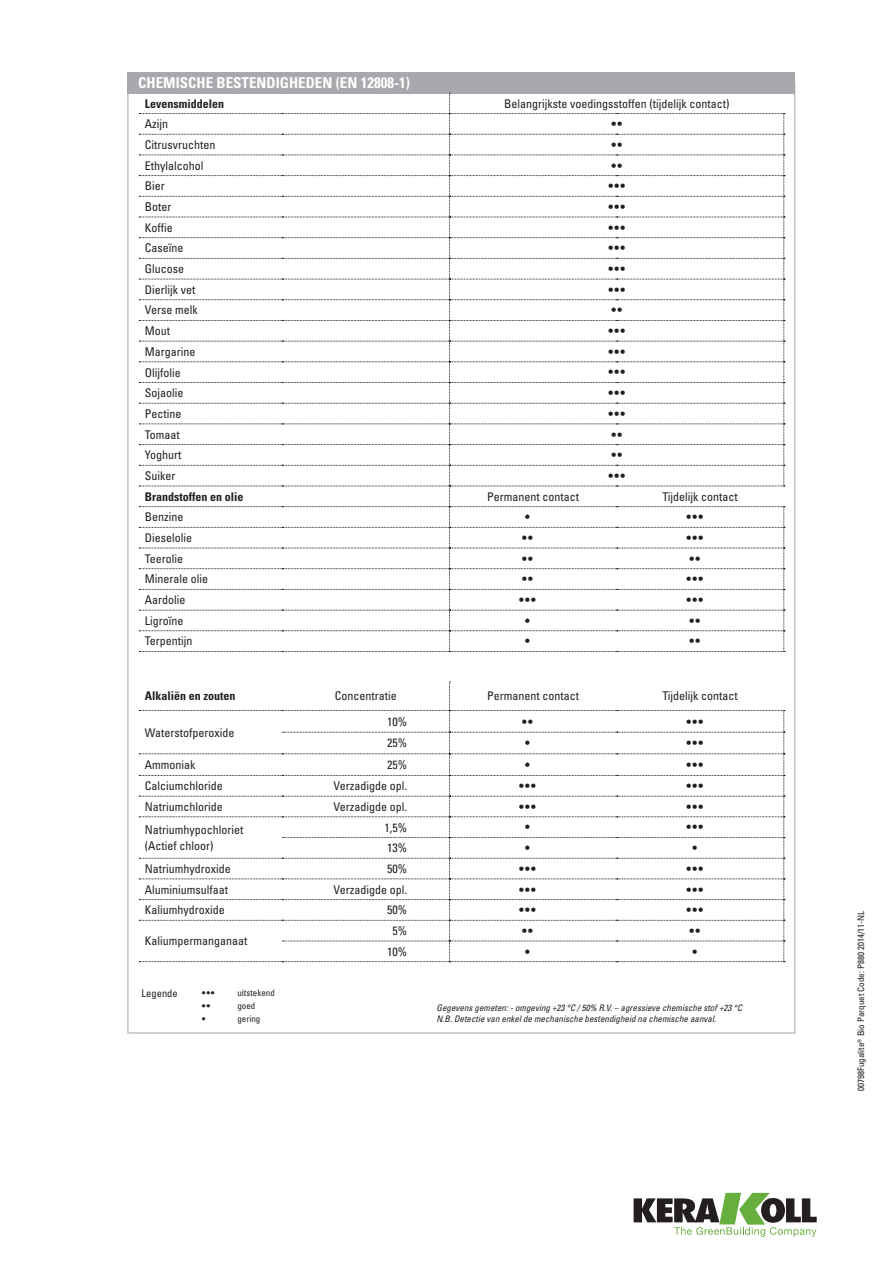
<style>
.page{position:relative;width:893px;height:1263px;background:#fff}
.page>*{position:absolute;margin:0;border:0;box-sizing:border-box;transform-origin:0 0}
.t1{font:700 condensed 15px "Univers LT Std";color:#fff}
.t2{font:condensed 12px/16.5px "Univers LT Std";color:#231f20}
.t3{font:12px "Helvetica Neue LT Std";color:#231f20}
.t4{font:700 condensed 12px "Univers LT Std";color:#231f20}
.t5{font:condensed 10.5px "Univers LT Std";color:#231f20}
.t6{font:italic condensed 9px/10.8px "Univers LT Std";color:#231f20}
.t7{font:condensed 9px "Univers LT Std";color:#231f20}
.t8{font:9px "Helvetica Neue LT Std";color:#231f20}
</style>
<div class="page">
<svg style="left:634px;top:1193px;width:183px;height:44px"></svg>
<div style="left:128px;top:72px;width:667px;height:22px;background:#a8a9ad"></div>
<svg style="left:139px;top:93px;width:646px;height:559px"></svg>
<svg style="left:139px;top:682px;width:646px;height:280px"></svg>
<p class="t1" style="left:138px;top:74px;width:273px">CHEMISCHE BESTENDIGHEDEN (EN 12808-1)</p>
<p class="t4" style="left:145px;top:96px;width:81px">Levensmiddelen</p>
<p class="t2" style="left:504px;top:95px;width:227px">Belangrijkste voedingsstoffen (tijdelijk contact)</p>
<p class="t2" style="left:145px;top:116px;width:25px">Azijn</p>
<p class="t3" style="left:611px;top:117px;width:13px">••</p>
<p class="t2" style="left:145px;top:136px;width:72px">Citrusvruchten</p>
<p class="t3" style="left:611px;top:137px;width:13px">••</p>
<p class="t2" style="left:145px;top:157px;width:60px">Ethylalcohol</p>
<p class="t3" style="left:611px;top:158px;width:13px">••</p>
<p class="t2" style="left:145px;top:178px;width:21px">Bier</p>
<p class="t3" style="left:608px;top:179px;width:19px">•••</p>
<p class="t2" style="left:145px;top:198px;width:28px">Boter</p>
<p class="t3" style="left:608px;top:199px;width:19px">•••</p>
<p class="t2" style="left:145px;top:219px;width:30px">Koffie</p>
<p class="t3" style="left:608px;top:220px;width:19px">•••</p>
<p class="t2" style="left:145px;top:240px;width:40px">Caseïne</p>
<p class="t3" style="left:608px;top:241px;width:19px">•••</p>
<p class="t2" style="left:145px;top:260px;width:41px">Glucose</p>
<p class="t3" style="left:608px;top:262px;width:19px">•••</p>
<p class="t2" style="left:145px;top:281px;width:52px">Dierlijk vet</p>
<p class="t3" style="left:608px;top:282px;width:19px">•••</p>
<p class="t2" style="left:145px;top:302px;width:54px">Verse melk</p>
<p class="t3" style="left:611px;top:303px;width:13px">••</p>
<p class="t2" style="left:145px;top:322px;width:27px">Mout</p>
<p class="t3" style="left:608px;top:324px;width:19px">•••</p>
<p class="t2" style="left:145px;top:343px;width:52px">Margarine</p>
<p class="t3" style="left:608px;top:344px;width:19px">•••</p>
<p class="t2" style="left:145px;top:364px;width:37px">Olijfolie</p>
<p class="t3" style="left:608px;top:365px;width:19px">•••</p>
<p class="t2" style="left:145px;top:384px;width:40px">Sojaolie</p>
<p class="t3" style="left:608px;top:386px;width:19px">•••</p>
<p class="t2" style="left:145px;top:405px;width:38px">Pectine</p>
<p class="t3" style="left:608px;top:406px;width:19px">•••</p>
<p class="t2" style="left:145px;top:426px;width:36px">Tomaat</p>
<p class="t3" style="left:611px;top:427px;width:13px">••</p>
<p class="t2" style="left:145px;top:447px;width:38px">Yoghurt</p>
<p class="t3" style="left:611px;top:448px;width:13px">••</p>
<p class="t2" style="left:145px;top:467px;width:32px">Suiker</p>
<p class="t3" style="left:608px;top:468px;width:19px">•••</p>
<p class="t4" style="left:145px;top:489px;width:100px">Brandstoffen en olie</p>
<p class="t2" style="left:487px;top:488px;width:94px">Permanent contact</p>
<p class="t2" style="left:663px;top:488px;width:77px">Tijdelijk contact</p>
<p class="t2" style="left:145px;top:509px;width:40px">Benzine</p>
<p class="t3" style="left:525px;top:510px;width:7px">•</p>
<p class="t3" style="left:686px;top:510px;width:19px">•••</p>
<p class="t2" style="left:145px;top:529px;width:49px">Dieselolie</p>
<p class="t3" style="left:522px;top:530px;width:13px">••</p>
<p class="t3" style="left:686px;top:530px;width:19px">•••</p>
<p class="t2" style="left:145px;top:550px;width:40px">Teerolie</p>
<p class="t3" style="left:522px;top:551px;width:13px">••</p>
<p class="t3" style="left:689px;top:551px;width:13px">••</p>
<p class="t2" style="left:145px;top:571px;width:65px">Minerale olie</p>
<p class="t3" style="left:522px;top:572px;width:13px">••</p>
<p class="t3" style="left:686px;top:572px;width:19px">•••</p>
<p class="t2" style="left:145px;top:591px;width:42px">Aardolie</p>
<p class="t3" style="left:519px;top:593px;width:19px">•••</p>
<p class="t3" style="left:686px;top:593px;width:19px">•••</p>
<p class="t2" style="left:145px;top:612px;width:40px">Ligroïne</p>
<p class="t3" style="left:525px;top:613px;width:7px">•</p>
<p class="t3" style="left:689px;top:613px;width:13px">••</p>
<p class="t2" style="left:145px;top:633px;width:49px">Terpentijn</p>
<p class="t3" style="left:525px;top:634px;width:7px">•</p>
<p class="t3" style="left:689px;top:634px;width:13px">••</p>
<p class="t4" style="left:145px;top:689px;width:92px">Alkaliën en zouten</p>
<p class="t2" style="left:335px;top:688px;width:64px">Concentratie</p>
<p class="t2" style="left:487px;top:688px;width:94px">Permanent contact</p>
<p class="t2" style="left:663px;top:688px;width:77px">Tijdelijk contact</p>
<p class="t2" style="left:145px;top:724px;width:91px">Waterstofperoxide</p>
<p class="t2" style="left:387px;top:713px;width:21px">10%</p>
<p class="t3" style="left:522px;top:714px;width:13px">••</p>
<p class="t3" style="left:686px;top:714px;width:19px">•••</p>
<p class="t2" style="left:387px;top:735px;width:21px">25%</p>
<p class="t3" style="left:525px;top:736px;width:7px">•</p>
<p class="t3" style="left:686px;top:736px;width:19px">•••</p>
<p class="t2" style="left:145px;top:756px;width:52px">Ammoniak</p>
<p class="t2" style="left:387px;top:756px;width:21px">25%</p>
<p class="t3" style="left:525px;top:757px;width:7px">•</p>
<p class="t3" style="left:686px;top:757px;width:19px">•••</p>
<p class="t2" style="left:145px;top:777px;width:79px">Calciumchloride</p>
<p class="t2" style="left:333px;top:777px;width:75px">Verzadigde opl.</p>
<p class="t3" style="left:519px;top:779px;width:19px">•••</p>
<p class="t3" style="left:686px;top:779px;width:19px">•••</p>
<p class="t2" style="left:145px;top:798px;width:79px">Natriumchloride</p>
<p class="t2" style="left:333px;top:798px;width:75px">Verzadigde opl.</p>
<p class="t3" style="left:519px;top:799px;width:19px">•••</p>
<p class="t3" style="left:686px;top:799px;width:19px">•••</p>
<p class="t2" style="left:145px;top:821px;width:100px">Natriumhypochloriet (Actief chloor)</p>
<p class="t2" style="left:384px;top:819px;width:24px">1,5%</p>
<p class="t3" style="left:525px;top:820px;width:7px">•</p>
<p class="t3" style="left:686px;top:820px;width:19px">•••</p>
<p class="t2" style="left:387px;top:839px;width:21px">13%</p>
<p class="t3" style="left:525px;top:841px;width:7px">•</p>
<p class="t3" style="left:692px;top:841px;width:7px">•</p>
<p class="t2" style="left:145px;top:860px;width:87px">Natriumhydroxide</p>
<p class="t2" style="left:387px;top:860px;width:21px">50%</p>
<p class="t3" style="left:519px;top:861px;width:19px">•••</p>
<p class="t3" style="left:686px;top:861px;width:19px">•••</p>
<p class="t2" style="left:145px;top:881px;width:85px">Aluminiumsulfaat</p>
<p class="t2" style="left:333px;top:881px;width:75px">Verzadigde opl.</p>
<p class="t3" style="left:519px;top:882px;width:19px">•••</p>
<p class="t3" style="left:686px;top:882px;width:19px">•••</p>
<p class="t2" style="left:145px;top:901px;width:81px">Kaliumhydroxide</p>
<p class="t2" style="left:387px;top:901px;width:21px">50%</p>
<p class="t3" style="left:519px;top:903px;width:19px">•••</p>
<p class="t3" style="left:686px;top:903px;width:19px">•••</p>
<p class="t2" style="left:145px;top:933px;width:104px">Kaliumpermanganaat</p>
<p class="t2" style="left:392px;top:922px;width:16px">5%</p>
<p class="t3" style="left:522px;top:923px;width:13px">••</p>
<p class="t3" style="left:689px;top:923px;width:13px">••</p>
<p class="t2" style="left:387px;top:943px;width:21px">10%</p>
<p class="t3" style="left:525px;top:944px;width:7px">•</p>
<p class="t3" style="left:692px;top:944px;width:7px">•</p>
<p class="t5" style="left:142px;top:987px;width:38px">Legende</p>
<p class="t8" style="left:202px;top:988px;width:15px">•••</p>
<p class="t7" style="left:237px;top:987px;width:39px">uitstekend</p>
<p class="t8" style="left:202px;top:1000px;width:10px">••</p>
<p class="t7" style="left:237px;top:1000px;width:19px">goed</p>
<p class="t8" style="left:202px;top:1013px;width:6px">•</p>
<p class="t7" style="left:237px;top:1013px;width:24px">gering</p>
<p class="t6" style="left:437px;top:1002px;width:307px">Gegevens gemeten: - omgeving +23 °C / 50% R.V. – agressieve chemische stof +23 °C<br>N.B. Detectie van enkel de mechanische bestendigheid na chemische aanval.</p>
<p class="t7" style="left:855px;top:1091px;width:182px;rotate:-90deg">00798Fugalite<sup>®</sup> Bio Parquet Code: P880 2014/11-NL</p>
</div>
